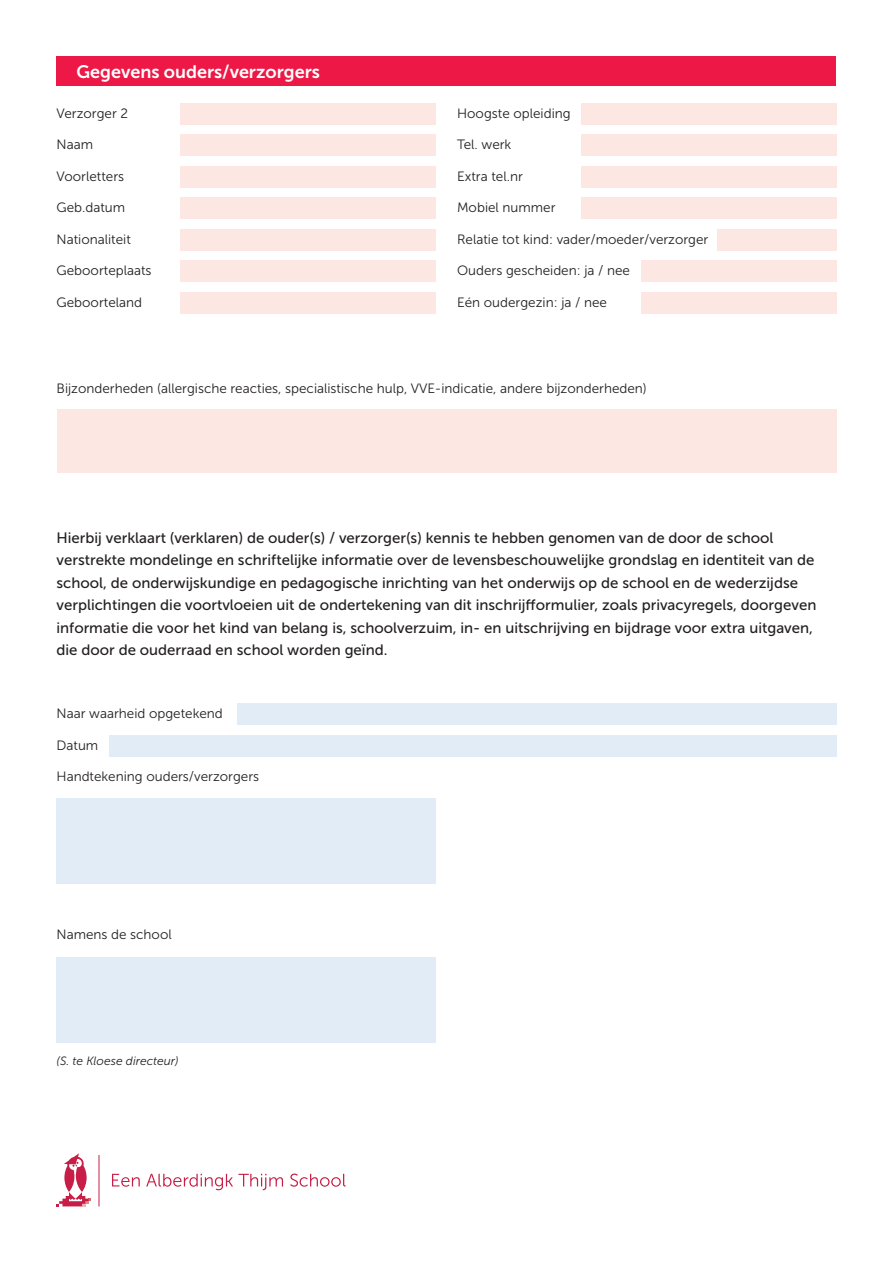
<style>
.page{position:relative;width:893px;height:1263px;background:#fff}
.page>*{position:absolute;margin:0;border:0;box-sizing:border-box;transform-origin:0 0}
.t1{font:18px "Museo Sans 700";color:#fff}
.t2{font:15px/22.5px "Museo Sans 500";color:#231f20}
.t3{font:13.5px "Museo Sans 300";color:#231f20}
.t4{font:italic 12px "Museo Sans 300";color:#231f20}
</style>
<div class="page">
<svg style="left:112px;top:1174px;width:28px;height:13px"></svg>
<svg style="left:146px;top:1174px;width:137px;height:16px"></svg>
<svg style="left:290px;top:1173px;width:56px;height:14px"></svg>
<svg style="left:57px;top:1153px;width:34px;height:53px"></svg>
<hr style="left:99px;top:1155px;width:1px;height:51px;background:#c71d46">
<div style="left:181px;top:103px;width:255px;height:22px;background:#fde7e2"></div>
<div style="left:581px;top:103px;width:255px;height:22px;background:#fde7e2"></div>
<div style="left:181px;top:135px;width:255px;height:21px;background:#fde7e2"></div>
<div style="left:581px;top:135px;width:255px;height:21px;background:#fde7e2"></div>
<div style="left:181px;top:166px;width:255px;height:21px;background:#fde7e2"></div>
<div style="left:581px;top:166px;width:255px;height:21px;background:#fde7e2"></div>
<div style="left:181px;top:198px;width:255px;height:21px;background:#fde7e2"></div>
<div style="left:581px;top:198px;width:255px;height:21px;background:#fde7e2"></div>
<div style="left:181px;top:229px;width:255px;height:21px;background:#fde7e2"></div>
<div style="left:181px;top:261px;width:255px;height:21px;background:#fde7e2"></div>
<div style="left:717px;top:229px;width:119px;height:21px;background:#fde7e2"></div>
<div style="left:181px;top:292px;width:255px;height:21px;background:#fde7e2"></div>
<div style="left:641px;top:261px;width:195px;height:21px;background:#fde7e2"></div>
<div style="left:641px;top:292px;width:195px;height:21px;background:#fde7e2"></div>
<div style="left:57px;top:57px;width:779px;height:29px;background:#ed1845"></div>
<div style="left:237px;top:704px;width:599px;height:21px;background:#e1ecf7"></div>
<div style="left:109px;top:735px;width:727px;height:21px;background:#e1ecf7"></div>
<div style="left:57px;top:798px;width:379px;height:85px;background:#e1ecf7"></div>
<div style="left:57px;top:957px;width:379px;height:85px;background:#e1ecf7"></div>
<div style="left:57px;top:409px;width:779px;height:64px;background:#fde7e2"></div>
<p class="t1" style="left:77px;top:62px;width:245px">Gegevens ouders/verzorgers</p>
<p class="t3" style="left:57px;top:106px;width:73px">Verzorger 2</p>
<p class="t3" style="left:57px;top:137px;width:38px">Naam</p>
<p class="t3" style="left:57px;top:169px;width:69px">Voorletters</p>
<p class="t3" style="left:57px;top:200px;width:70px">Geb.datum</p>
<p class="t3" style="left:57px;top:232px;width:76px">Nationaliteit</p>
<p class="t3" style="left:57px;top:263px;width:97px">Geboorteplaats</p>
<p class="t3" style="left:57px;top:295px;width:87px">Geboorteland</p>
<p class="t3" style="left:457px;top:106px;width:115px">Hoogste opleiding</p>
<p class="t3" style="left:457px;top:137px;width:56px">Tel. werk</p>
<p class="t3" style="left:457px;top:169px;width:67px">Extra tel.nr</p>
<p class="t3" style="left:457px;top:200px;width:100px">Mobiel nummer</p>
<p class="t3" style="left:457px;top:232px;width:253px">Relatie tot kind: vader/moeder/verzorger</p>
<p class="t3" style="left:457px;top:263px;width:174px">Ouders gescheiden: ja / nee</p>
<p class="t3" style="left:457px;top:295px;width:151px">Eén oudergezin: ja / nee</p>
<p class="t3" style="left:57px;top:381px;width:592px">Bijzonderheden (allergische reacties, specialistische hulp, VVE-indicatie, andere bijzonderheden)</p>
<p class="t2" style="left:57px;top:526px;width:761px">Hierbij verklaart (verklaren) de ouder(s) / verzorger(s) kennis te hebben genomen van de door de school verstrekte mondelinge en schriftelijke informatie over de levensbeschouwelijke grondslag en identiteit van de school, de onderwijskundige en pedagogische inrichting van het onderwijs op de school en de wederzijdse verplichtingen die voortvloeien uit de ondertekening van dit inschrijfformulier, zoals privacyregels, doorgeven informatie die voor het kind van belang is, schoolverzuim, in- en uitschrijving en bijdrage voor extra uitgaven, die door de ouderraad en school worden geïnd.</p>
<p class="t3" style="left:57px;top:706px;width:168px">Naar waarheid opgetekend</p>
<p class="t3" style="left:57px;top:738px;width:43px">Datum</p>
<p class="t3" style="left:57px;top:769px;width:204px">Handtekening ouders/verzorgers</p>
<p class="t3" style="left:57px;top:927px;width:117px">Namens de school</p>
<p class="t4" style="left:57px;top:1054px;width:124px">(S. te Kloese directeur)</p>
</div>
